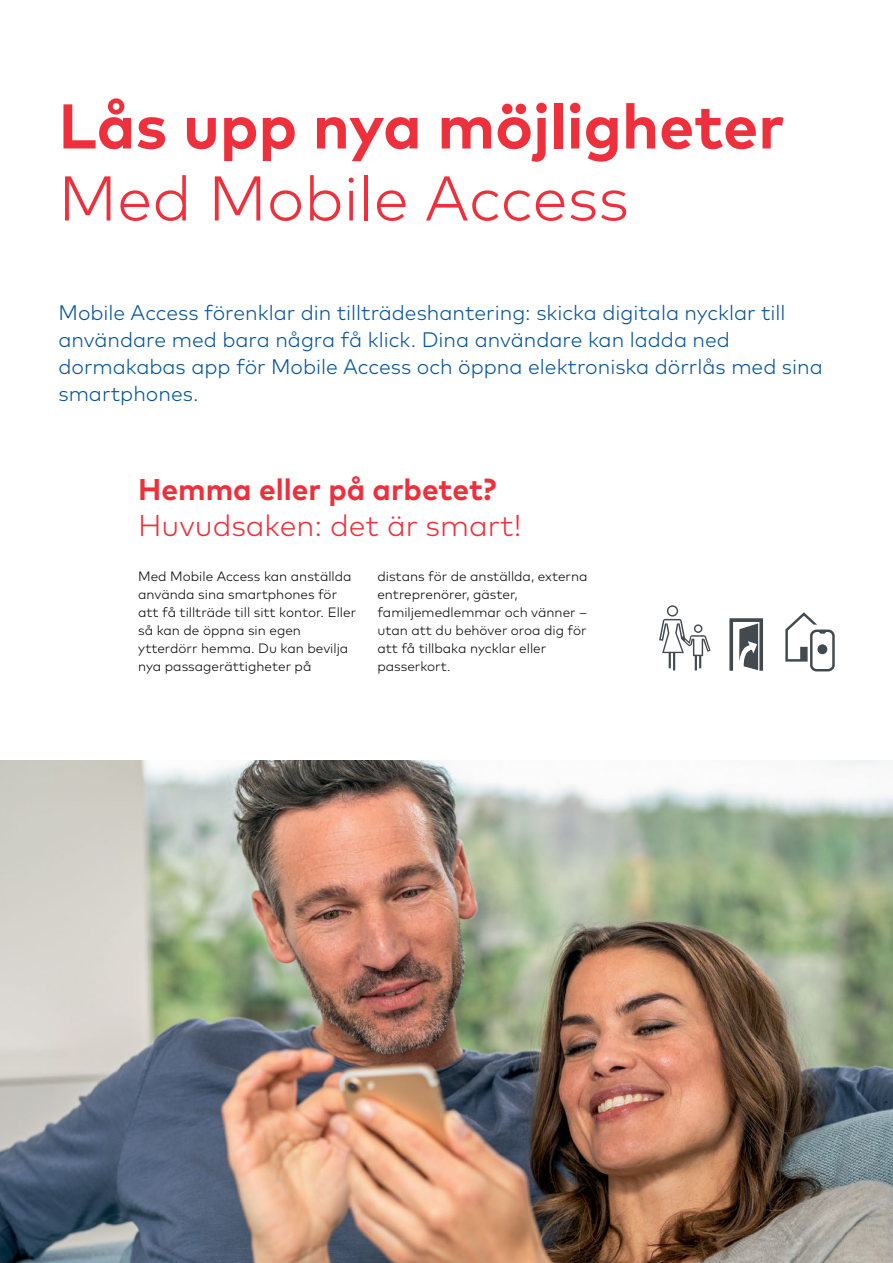
<style>
.page{position:relative;width:893px;height:1263px;background:#fff}
.page>*{position:absolute;margin:0;border:0;box-sizing:border-box;transform-origin:0 0}
.t1{font:700 63px "Mark Pro";color:#ee303c}
.t2{font:300 63px "Mark Pro";color:#ee303c}
.t3{font:300 30px "Mark Pro";color:#ee303c}
.t4{font:700 30px "Mark Pro";color:#ee303c}
.t5{font:300 21px/27px "Mark Pro";color:#00529c}
.t6{font:300 13.5px/18px "Mark Pro";color:#000}
</style>
<div class="page">
<img style="left:0;top:760px;width:893px;height:503px">
<svg style="left:729px;top:618px;width:34px;height:53px"></svg>
<svg style="left:659px;top:605px;width:51px;height:65px"></svg>
<svg style="left:785px;top:612px;width:50px;height:59px"></svg>
<h1 class="t1" style="left:58px;top:78px;width:728px">Lås upp nya möjligheter</h1>
<h1 class="t2" style="left:58px;top:151px;width:572px">Med Mobile Access</h1>
<h3 class="t5" style="left:58px;top:298px;width:766px">Mobile Access förenklar din tillträdeshantering: skicka digitala nycklar till användare med bara några få klick. Dina användare kan ladda ned dormakabas app för Mobile Access och öppna elektroniska dörrlås med sina smartphones.</h3>
<h2 class="t4" style="left:138px;top:466px;width:360px">Hemma eller på arbetet?</h2>
<h2 class="t3" style="left:138px;top:502px;width:385px">Huvudsaken: det är smart!</h2>
<p class="t6" style="left:138px;top:566px;width:219px">Med Mobile Access kan anställda använda sina smartphones för att få tillträde till sitt kontor. Eller så kan de öppna sin egen ytterdörr hemma. Du kan bevilja nya passagerättigheter på</p>
<p class="t6" style="left:377px;top:566px;width:212px">distans för de anställda, externa entreprenörer, gäster, familjemedlemmar och vänner – utan att du behöver oroa dig för att få tillbaka nycklar eller passerkort.</p>
</div>
